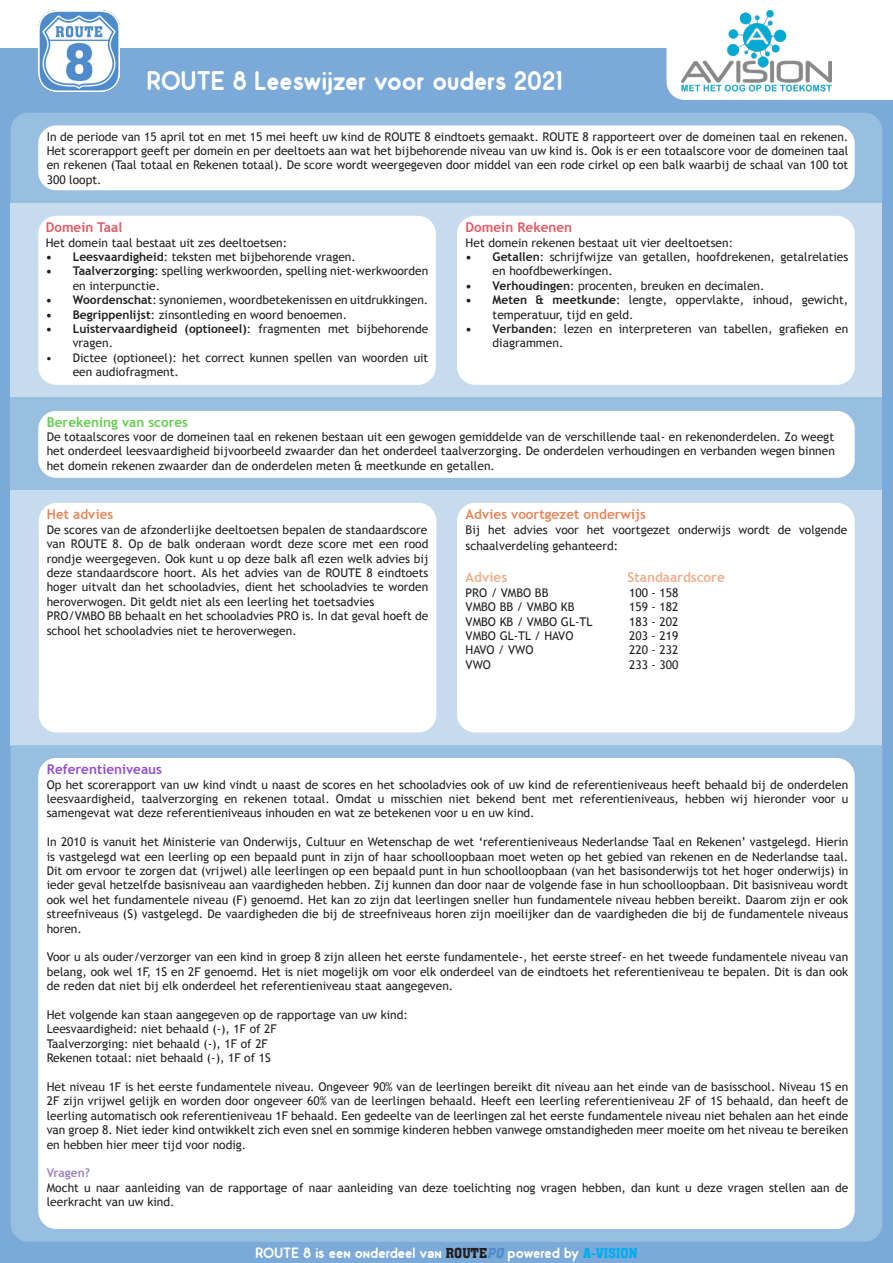
<style>
.page{position:relative;width:893px;height:1263px;background:#fff}
.page>*{position:absolute;margin:0;border:0;box-sizing:border-box;transform-origin:0 0}
.t1{font:700 27px "Odin";color:#fff}
.t2{font:700 15px "Odin";color:#fff}
.t3{font:700 13.5px "Trebuchet MS";color:#e7865a}
.t4{font:700 13.5px "Trebuchet MS";color:#e15862}
.t5{font:700 13.5px "Trebuchet MS";color:#efad8a}
.t6{font:700 13.5px "Trebuchet MS";color:#64ce50}
.t7{font:700 13.5px "Trebuchet MS";color:#944fcb}
.t8{font:12px/14.4px "Trebuchet MS";color:#231f20}
.t9{font:700 12px "Trebuchet MS";color:#9f84bc}
.s1{font-weight:700}
.s2{font-family:"Aachen Medium Plain";font-weight:400;color:#231f20}
.s3{font-family:"Aachen Medium Plain";font-weight:400;font-style:italic;color:#4f8ccb}
.s4{font-family:"Aachen Medium Plain";font-weight:400;color:#00aeef}
</style>
<div class="page">
<div style="left:0;top:49px;width:893px;height:1214px;background:#7ba9d8"></div>
<div style="left:11px;top:113px;width:871px;height:90px;background:#98bfe0"></div>
<div style="left:666px;top:10px;width:227px;height:90px;background:#fff"></div>
<img style="left:681px;top:11px;width:150px;height:82px">
<img style="left:38px;top:11px;width:81px;height:80px">
<div style="left:11px;top:203px;width:871px;height:195px;background:#c7dbee"></div>
<div style="left:11px;top:490px;width:871px;height:255px;background:#c7dbee"></div>
<div style="left:38px;top:125px;width:817px;height:65px;background:#fff;border-radius:18px"></div>
<div style="left:11px;top:398px;width:871px;height:92px;background:#98bfe0"></div>
<div style="left:11px;top:745px;width:871px;height:497px;background:#98bfe0"></div>
<div style="left:38px;top:411px;width:817px;height:67px;background:#fff;border-radius:18px"></div>
<div style="left:38px;top:758px;width:817px;height:471px;background:#fff;border-radius:18px"></div>
<div style="left:38px;top:216px;width:398px;height:169px;background:#fff;border-radius:18px"></div>
<div style="left:457px;top:216px;width:398px;height:169px;background:#fff;border-radius:18px"></div>
<div style="left:39px;top:503px;width:397px;height:229px;background:#fff;border-radius:18px"></div>
<div style="left:457px;top:503px;width:398px;height:229px;background:#fff;border-radius:18px"></div>
<p class="t1" style="left:147px;top:65px;width:417px">ROUTE 8 Leeswijzer voor ouders 2021</p>
<p class="t8" style="left:47px;top:129px;width:803px;text-align:justify">In de periode van 15 april tot en met 15 mei heeft uw kind de ROUTE 8 eindtoets gemaakt. ROUTE 8 rapporteert over de domeinen taal en rekenen.<br>Het scorerapport geeft per domein en per deeltoets aan wat het bijbehorende niveau van uw kind is. Ook is er een totaalscore voor de domeinen taal en rekenen (Taal totaal en Rekenen totaal). De score wordt weergegeven door middel van een rode cirkel op een balk waarbij de schaal van 100 tot 300 loopt.</p>
<p class="t4" style="left:46px;top:219px;width:78px">Domein Taal</p>
<p class="t8" style="left:46px;top:235px;width:243px">Het domein taal bestaat uit zes deeltoetsen:</p>
<p class="t8" style="left:46px;top:250px;width:312px"><span class="s1">• Leesvaardigheid</span>: teksten met bijbehorende vragen.</p>
<p class="t8" style="left:73px;top:264px;width:357px;text-indent:-27px"><span class="s1">• Taalverzorging</span>: spelling werkwoorden, spelling niet-werkwoorden en interpunctie.</p>
<p class="t8" style="left:46px;top:293px;width:384px"><span class="s1">• Woordenschat</span>: synoniemen, woordbetekenissen en uitdrukkingen.</p>
<p class="t8" style="left:46px;top:307px;width:303px"><span class="s1">• Begrippenlijst</span>: zinsontleding en woord benoemen.</p>
<p class="t8" style="left:73px;top:322px;width:357px;text-indent:-27px"><span class="s1">• Luistervaardigheid (optioneel)</span>: fragmenten met bijbehorende vragen.</p>
<p class="t8" style="left:73px;top:350px;width:357px;text-indent:-27px">• Dictee (optioneel): het correct kunnen spellen van woorden uit een audiofragment.</p>
<p class="t4" style="left:466px;top:219px;width:108px">Domein Rekenen</p>
<p class="t8" style="left:466px;top:235px;width:269px">Het domein rekenen bestaat uit vier deeltoetsen:</p>
<p class="t8" style="left:493px;top:250px;width:357px;text-indent:-27px"><span class="s1">• Getallen</span>: schrijfwijze van getallen, hoofdrekenen, getalrelaties en hoofdbewerkingen.</p>
<p class="t8" style="left:466px;top:278px;width:300px"><span class="s1">• Verhoudingen</span>: procenten, breuken en decimalen.</p>
<p class="t8" style="left:493px;top:293px;width:357px;text-indent:-27px"><span class="s1">• Meten &amp; meetkunde</span>: lengte, oppervlakte, inhoud, gewicht, temperatuur, tijd en geld.</p>
<p class="t8" style="left:493px;top:322px;width:357px;text-indent:-27px"><span class="s1">• Verbanden</span>: lezen en interpreteren van tabellen, grafieken en diagrammen.</p>
<p class="t6" style="left:47px;top:413px;width:143px">Berekening van scores</p>
<p class="t8" style="left:47px;top:430px;width:789px">De totaalscores voor de domeinen taal en rekenen bestaan uit een gewogen gemiddelde van de verschillende taal- en rekenonderdelen. Zo weegt</p>
<p class="t8" style="left:47px;top:444px;width:790px">het onderdeel leesvaardigheid bijvoorbeeld zwaarder dan het onderdeel taalverzorging. De onderdelen verhoudingen en verbanden wegen binnen</p>
<p class="t8" style="left:47px;top:458px;width:450px">het domein rekenen zwaarder dan de onderdelen meten &amp; meetkunde en getallen.</p>
<p class="t3" style="left:47px;top:506px;width:68px">Het advies</p>
<p class="t8" style="left:47px;top:522px;width:382px">De scores van de afzonderlijke deeltoetsen bepalen de standaardscore</p>
<p class="t8" style="left:47px;top:537px;width:383px;text-align:justify">van ROUTE 8. Op de balk onderaan wordt deze score met een rood rondje weergegeven. Ook kunt u op deze balk afl ezen welk advies bij deze standaardscore hoort. Als het advies van de ROUTE 8 eindtoets hoger uitvalt dan het schooladvies, dient het schooladvies te worden heroverwogen. Dit geldt niet als een leerling het toetsadvies</p>
<p class="t8" style="left:47px;top:609px;width:383px">PRO/VMBO BB behaalt en het schooladvies PRO is. In dat geval hoeft de school het schooladvies niet te heroverwegen.</p>
<p class="t3" style="left:466px;top:506px;width:182px">Advies voortgezet onderwijs</p>
<p class="t8" style="left:466px;top:522px;width:383px;line-height:16.2px">Bij het advies voor het voortgezet onderwijs wordt de volgende schaalverdeling gehanteerd:</p>
<p class="t5" style="left:466px;top:569px;width:43px">Advies</p>
<p class="t5" style="left:628px;top:569px;width:99px">Standaardscore</p>
<p class="t8" style="left:466px;top:585px;width:84px">PRO / VMBO BB</p>
<p class="t8" style="left:629px;top:585px;width:51px">100 - 158</p>
<p class="t8" style="left:466px;top:600px;width:110px">VMBO BB / VMBO KB</p>
<p class="t8" style="left:629px;top:600px;width:51px">159 - 182</p>
<p class="t8" style="left:466px;top:614px;width:128px">VMBO KB / VMBO GL-TL</p>
<p class="t8" style="left:629px;top:614px;width:51px">183 - 202</p>
<p class="t8" style="left:466px;top:629px;width:109px">VMBO GL-TL / HAVO</p>
<p class="t8" style="left:629px;top:629px;width:51px">203 - 219</p>
<p class="t8" style="left:466px;top:643px;width:69px">HAVO / VWO</p>
<p class="t8" style="left:629px;top:643px;width:51px">220 - 232</p>
<p class="t8" style="left:466px;top:657px;width:27px">VWO</p>
<p class="t8" style="left:629px;top:657px;width:51px">233 - 300</p>
<p class="t7" style="left:47px;top:761px;width:117px">Referentieniveaus</p>
<p class="t8" style="left:47px;top:777px;width:803px;text-align:justify">Op het scorerapport van uw kind vindt u naast de scores en het schooladvies ook of uw kind de referentieniveaus heeft behaald bij de onderdelen leesvaardigheid, taalverzorging en rekenen totaal. Omdat u misschien niet bekend bent met referentieniveaus, hebben wij hieronder voor u samengevat wat deze referentieniveaus inhouden en wat ze betekenen voor u en uw kind.</p>
<p class="t8" style="left:47px;top:835px;width:803px;text-align:justify">In 2010 is vanuit het Ministerie van Onderwijs, Cultuur en Wetenschap de wet ‘referentieniveaus Nederlandse Taal en Rekenen’ vastgelegd. Hierin is vastgelegd wat een leerling op een bepaald punt in zijn of haar schoolloopbaan moet weten op het gebied van rekenen en de Nederlandse taal.<br>Dit om ervoor te zorgen dat (vrijwel) alle leerlingen op een bepaald punt in hun schoolloopbaan (van het basisonderwijs tot het hoger onderwijs) in ieder geval hetzelfde basisniveau aan vaardigheden hebben. Zij kunnen dan door naar de volgende fase in hun schoolloopbaan. Dit basisniveau wordt ook wel het fundamentele niveau (F) genoemd. Het kan zo zijn dat leerlingen sneller hun fundamentele niveau hebben bereikt. Daarom zijn er ook streefniveaus (S) vastgelegd. De vaardigheden die bij de streefniveaus horen zijn moeilijker dan de vaardigheden die bij de fundamentele niveaus horen.</p>
<p class="t8" style="left:47px;top:950px;width:803px;text-align:justify">Voor u als ouder/verzorger van een kind in groep 8 zijn alleen het eerste fundamentele-, het eerste streef- en het tweede fundamentele niveau van belang, ook wel 1F, 1S en 2F genoemd. Het is niet mogelijk om voor elk onderdeel van de eindtoets het referentieniveau te bepalen. Dit is dan ook de reden dat niet bij elk onderdeel het referentieniveau staat aangegeven.</p>
<p class="t8" style="left:47px;top:1008px;width:363px">Het volgende kan staan aangegeven op de rapportage van uw kind:</p>
<p class="t8" style="left:47px;top:1022px;width:232px">Leesvaardigheid: niet behaald (-), 1F of 2F</p>
<p class="t8" style="left:47px;top:1036px;width:223px">Taalverzorging: niet behaald (-), 1F of 2F</p>
<p class="t8" style="left:47px;top:1051px;width:226px">Rekenen totaal: niet behaald (-), 1F of 1S</p>
<p class="t8" style="left:47px;top:1080px;width:803px;text-align:justify">Het niveau 1F is het eerste fundamentele niveau. Ongeveer 90% van de leerlingen bereikt dit niveau aan het einde van de basisschool. Niveau 1S en 2F zijn vrijwel gelijk en worden door ongeveer 60% van de leerlingen behaald. Heeft een leerling referentieniveau 2F of 1S behaald, dan heeft de leerling automatisch ook referentieniveau 1F behaald. Een gedeelte van de leerlingen zal het eerste fundamentele niveau niet behalen aan het einde van groep 8. Niet ieder kind ontwikkelt zich even snel en sommige kinderen hebben vanwege omstandigheden meer moeite om het niveau te bereiken en hebben hier meer tijd voor nodig.</p>
<p class="t9" style="left:47px;top:1166px;width:45px">Vragen?</p>
<p class="t8" style="left:47px;top:1180px;width:803px">Mocht u naar aanleiding van de rapportage of naar aanleiding van deze toelichting nog vragen hebben, dan kunt u deze vragen stellen aan de leerkracht van uw kind.</p>
<p class="t2" style="left:255px;top:1243px;width:384px">ROUTE 8 is een onderdeel van <span class="s2">ROUTE</span><span class="s3">PO</span> powered by <span class="s4">A-VISION</span></p>
</div>
